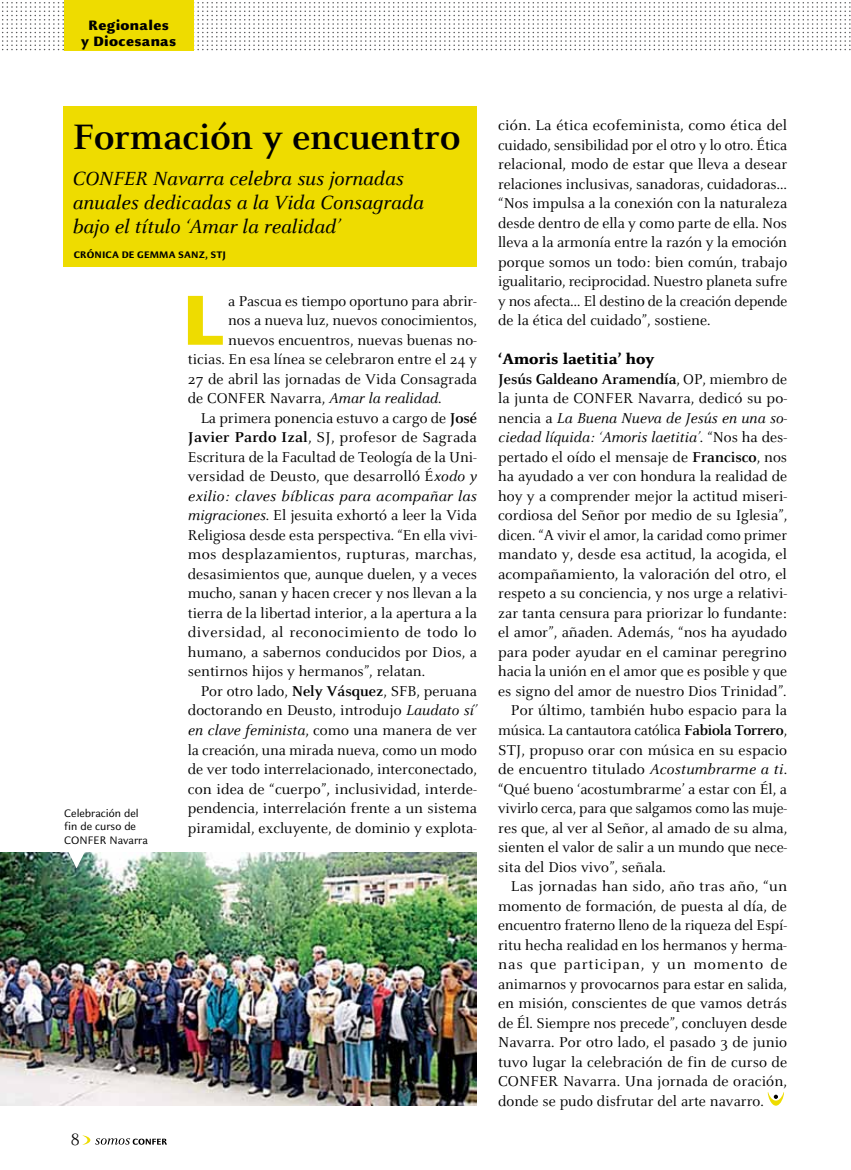
<style>
.page{position:relative;width:851px;height:1170px;background:#fff}
.page>*{position:absolute;margin:0;border:0;box-sizing:border-box;transform-origin:0 0}
.t1{font:900 78.3px "Celeste Sans Pro";color:#eedc00}
.t2{font:700 39px "Celeste Pro";color:#000}
.t3{font:italic 21px/24px "Celeste Pro";color:#000}
.t4{font:18px "Celeste Pro";color:#000}
.t5{font:800 16.5px "Celeste Pro";color:#000}
.t6{font:15.75px/19.5px "Celeste Pro";color:#000;text-align:justify}
.t7{font:italic 15.75px "Celeste Pro";color:#000}
.t8{font:15.75px "Celeste Pro";letter-spacing:.02em;color:#000}
.t9{font:15.75px "Celeste Pro";letter-spacing:.025em;color:#000}
.t10{font:700 15.75px "Celeste Pro";letter-spacing:-.005em;color:#000}
.t11{font:15.75px "Celeste Pro";letter-spacing:.05em;color:#000}
.t12{font:900 15px/16.5px "Celeste Sans Pro";letter-spacing:.02em;color:#000;text-align:center}
.t13{font:12px/13.5px "Celeste Sans Pro";color:#000}
.t14{font:800 10.5px "Celeste Sans Pro";letter-spacing:.01em;color:#000}
.s1{font-style:italic}
.s2{font-weight:700}
.s3{font-weight:400}
.s4{font-style:normal}
</style>
<div class="page">
<svg style="left:82px;top:1135px;width:85px;height:9px"></svg>
<svg style="left:2px;top:2px;width:849px;height:48px"></svg>
<div style="left:64px;top:0;width:129px;height:50px;background:#eedc00"></div>
<img style="left:0;top:852px;width:477px;height:253px">
<svg style="left:767px;top:1092px;width:16px;height:13px"></svg>
<svg style="left:68px;top:852px;width:17px;height:16px"></svg>
<div style="left:64px;top:106px;width:413px;height:161px;background:#eedc00"></div>
<p class="t12" style="left:81px;top:16px;width:96px">Regionales<br>y Diocesanas</p>
<h2 class="t2" style="left:72px;top:112px;width:389px">Formación y encuentro</h2>
<h3 class="t3" style="left:72px;top:166px;width:352px">CONFER Navarra celebra sus jornadas anuales dedicadas a la Vida Consagrada bajo el título ‘Amar la realidad’</h3>
<p class="t14" style="left:74px;top:248px;width:154px">CRÓN ICA DE GEMMA SANZ, STJ</p>
<p class="t13" style="left:64px;top:805px;width:85px">Celebración del fin de curso de<br>CONFER Navarra</p>
<h1 class="t1" style="left:183px;top:268px;width:43px">L</h1>
<p class="t6" style="left:228px;top:291px;width:250px">a Pascua es tiempo oportuno para abrir-</p>
<p class="t6" style="left:228px;top:310px;width:250px">nos a nueva luz, nuevos conocimientos,</p>
<p class="t6" style="left:228px;top:330px;width:250px">nuevos encuentros, nuevas buenas no-</p>
<p class="t6" style="left:188px;top:349px;width:290px">ticias. En esa línea se celebraron entre el 24 y</p>
<p class="t6" style="left:188px;top:369px;width:290px">27 de abril las jornadas de Vida Consagrada</p>
<p class="t6" style="left:188px;top:388px;width:255px">de CONFER Navarra, <span class="s1">Amar la realidad</span>.</p>
<p class="t6" style="left:201px;top:408px;width:278px">La primera ponencia estuvo a cargo de <span class="s2">José</span></p>
<p class="t6" style="left:188px;top:427px;width:290px"><span class="s2">Javier Pardo Izal</span>, SJ, profesor de Sagrada</p>
<p class="t6" style="left:188px;top:447px;width:290px">Escritura de la Facultad de Teología de la Uni-</p>
<p class="t6" style="left:188px;top:466px;width:290px">versidad de Deusto, que desarrolló É<span class="s1">xodo y</span></p>
<p class="t7" style="left:188px;top:486px;width:290px">exilio: claves bíblicas para acompañar las</p>
<p class="t6" style="left:188px;top:505px;width:290px"><span class="s1">migraciones</span>. El jesuita exhortó a leer la Vida</p>
<p class="t6" style="left:188px;top:525px;width:290px">Religiosa desde esta perspectiva. “En ella vivi-</p>
<p class="t8" style="left:188px;top:545px;width:290px">mos desplazamientos, rupturas, marchas,</p>
<p class="t6" style="left:188px;top:564px;width:290px">desasimientos que, aunque duelen, y a veces</p>
<p class="t6" style="left:188px;top:583px;width:290px">mucho, sanan y hacen crecer y nos llevan a la</p>
<p class="t6" style="left:188px;top:603px;width:290px">tierra de la libertad interior, a la apertura a la</p>
<p class="t9" style="left:188px;top:623px;width:290px">diversidad, al reconocimiento de todo lo</p>
<p class="t6" style="left:188px;top:642px;width:290px">humano, a sabernos conducidos por Dios, a</p>
<p class="t6" style="left:188px;top:661px;width:239px">sentirnos hijos y hermanos”, relatan.</p>
<p class="t6" style="left:201px;top:681px;width:278px">Por otro lado, <span class="s2">Nely Vásquez</span>, SFB, peruana</p>
<p class="t6" style="left:188px;top:700px;width:290px">doctorando en Deusto, introdujo <span class="s1">Laudato sí’</span></p>
<p class="t6" style="left:188px;top:720px;width:290px"><span class="s1">en clave feminista</span>, como una manera de ver</p>
<p class="t6" style="left:188px;top:739px;width:290px">la creación, una mirada nueva, como un modo</p>
<p class="t6" style="left:188px;top:759px;width:290px">de ver todo interrelacionado, interconectado,</p>
<p class="t6" style="left:188px;top:778px;width:290px">con idea de “cuerpo”, inclusividad, interde-</p>
<p class="t6" style="left:188px;top:798px;width:290px">pendencia, interrelación frente a un sistema</p>
<p class="t6" style="left:188px;top:817px;width:290px">piramidal, excluyente, de dominio y explota-</p>
<p class="t4" style="left:71px;top:1127px;width:10px">8</p>
<p class="t6" style="left:498px;top:115px;width:290px">ción. La ética ecofeminista, como ética del cuidado, sensibilidad por el otro y lo otro. Ética relacional, modo de estar que lleva a desear relaciones inclusivas, sanadoras, cuidadoras… “Nos impulsa a la conexión con la naturaleza desde dentro de ella y como parte de ella. Nos lleva a la armonía entre la razón y la emoción porque somos un todo: bien común, trabajo igualitario, reciprocidad. Nuestro planeta sufre y nos afecta… El destino de la creación depende de la ética del cuidado”, sostiene.</p>
<p class="t5" style="left:498px;top:348px;width:158px">‘Amoris laetitia’ hoy</p>
<p class="t10" style="left:498px;top:369px;width:290px">Jesús Galdeano Aramendía<span class="s3">, OP, miembro de</span></p>
<p class="t6" style="left:498px;top:388px;width:290px">la junta de CONFER Navarra, dedicó su po-</p>
<p class="t7" style="left:498px;top:408px;width:290px"><span class="s4">nencia a</span> La Buena Nueva de Jesús en una so-</p>
<p class="t7" style="left:498px;top:427px;width:290px">ciedad líquida: ‘Amoris laetitia’<span class="s4">. “Nos ha des-</span></p>
<p class="t6" style="left:498px;top:447px;width:290px">pertado el oído el mensaje de <span class="s2">Francisco</span>, nos</p>
<p class="t6" style="left:498px;top:466px;width:290px">ha ayudado a ver con hondura la realidad de</p>
<p class="t6" style="left:498px;top:486px;width:290px">hoy y a comprender mejor la actitud miseri-</p>
<p class="t6" style="left:498px;top:505px;width:290px">cordiosa del Señor por medio de su Iglesia”,</p>
<p class="t6" style="left:498px;top:525px;width:290px">dicen. “A vivir el amor, la caridad como primer</p>
<p class="t6" style="left:498px;top:544px;width:290px">mandato y, desde esa actitud, la acogida, el</p>
<p class="t6" style="left:498px;top:564px;width:290px">acompañamiento, la valoración del otro, el</p>
<p class="t6" style="left:498px;top:583px;width:290px">respeto a su conciencia, y nos urge a relativi-</p>
<p class="t6" style="left:498px;top:603px;width:290px">zar tanta censura para priorizar lo fundante:</p>
<p class="t6" style="left:498px;top:622px;width:290px">el amor”, añaden. Además, “nos ha ayudado</p>
<p class="t6" style="left:498px;top:642px;width:290px">para poder ayudar en el caminar peregrino</p>
<p class="t6" style="left:498px;top:661px;width:290px">hacia la unión en el amor que es posible y que</p>
<p class="t6" style="left:498px;top:681px;width:290px">es signo del amor de nuestro Dios Trinidad”.</p>
<p class="t6" style="left:511px;top:700px;width:278px">Por último, también hubo espacio para la</p>
<p class="t6" style="left:498px;top:720px;width:290px">música. La cantautora católica <span class="s2">Fabiola Torrero</span>,</p>
<p class="t6" style="left:498px;top:739px;width:290px">STJ, propuso orar con música en su espacio</p>
<p class="t6" style="left:498px;top:759px;width:290px">de encuentro titulado <span class="s1">Acostumbrarme a ti</span>.</p>
<p class="t6" style="left:498px;top:778px;width:290px">“Qué bueno ‘acostumbrarme’ a estar con Él, a</p>
<p class="t6" style="left:498px;top:798px;width:290px">vivirlo cerca, para que salgamos como las muje-</p>
<p class="t6" style="left:498px;top:817px;width:290px">res que, al ver al Señor, al amado de su alma,</p>
<p class="t6" style="left:498px;top:837px;width:290px">sienten el valor de salir a un mundo que nece-</p>
<p class="t6" style="left:498px;top:856px;width:169px">sita del Dios vivo”, señala.</p>
<p class="t6" style="left:511px;top:876px;width:277px">Las jornadas han sido, año tras año, “un</p>
<p class="t6" style="left:498px;top:895px;width:290px">momento de formación, de puesta al día, de</p>
<p class="t6" style="left:498px;top:915px;width:290px">encuentro fraterno lleno de la riqueza del Espí-</p>
<p class="t6" style="left:498px;top:934px;width:290px">ritu hecha realidad en los hermanos y herma-</p>
<p class="t11" style="left:498px;top:954px;width:290px">nas que participan, y un momento de</p>
<p class="t6" style="left:498px;top:973px;width:290px">animarnos y provocarnos para estar en salida,</p>
<p class="t6" style="left:498px;top:993px;width:290px">en misión, conscientes de que vamos detrás</p>
<p class="t6" style="left:498px;top:1012px;width:290px">de Él. Siempre nos precede”, concluyen desde</p>
<p class="t6" style="left:498px;top:1032px;width:290px">Navarra. Por otro lado, el pasado 3 de junio</p>
<p class="t6" style="left:498px;top:1051px;width:290px">tuvo lugar la celebración de fin de curso de</p>
<p class="t6" style="left:498px;top:1071px;width:290px">CONFER Navarra. Una jornada de oración,</p>
<p class="t6" style="left:498px;top:1090px;width:267px">donde se pudo disfrutar del arte navarro.</p>
</div>
